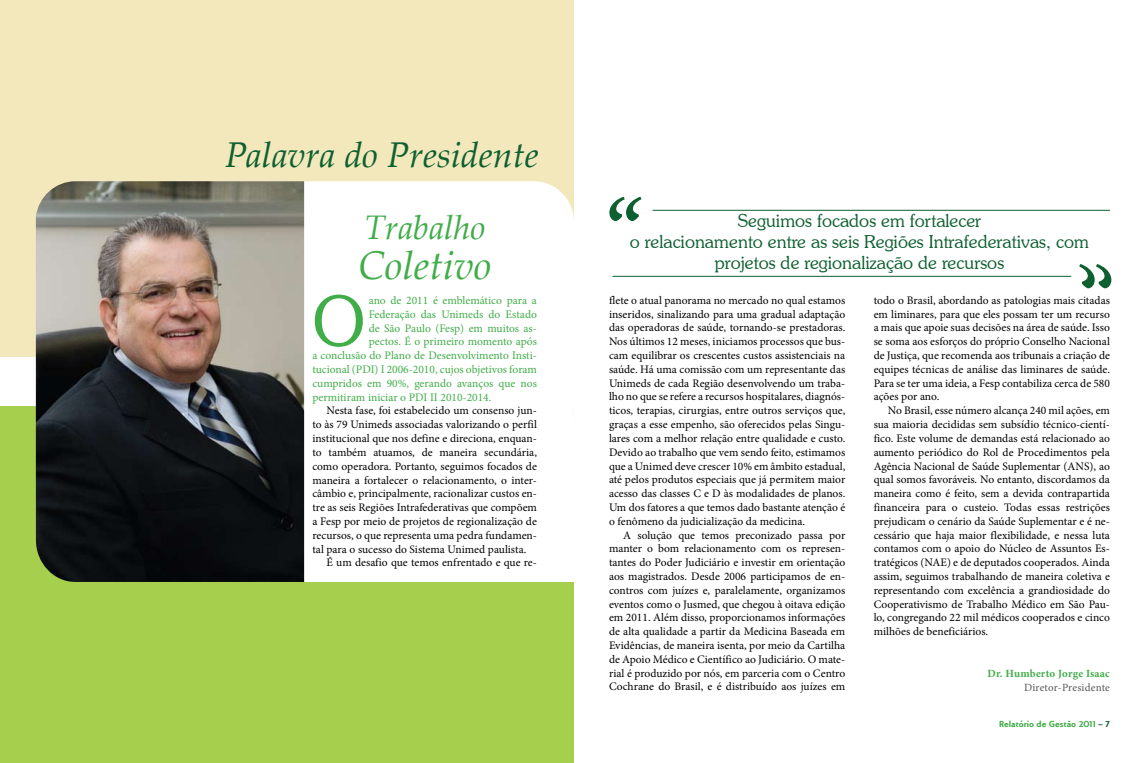
<style>
.page{position:relative;width:1146px;height:763px;background:#fff}
.page>*{position:absolute;margin:0;border:0;box-sizing:border-box;transform-origin:0 0}
.t1{font:112.5px "Arno Pro";color:#0e6031}
.t2{font:300 68.8px "Souvenir IT Cby BT";color:#41ad49}
.t3{font:italic 40px "Palatino Linotype";color:#41ad49}
.t4{font:italic 35.8px "Palatino Linotype";color:#0e6031}
.t5{font:italic 34px "Palatino Linotype";color:#41ad49}
.t6{font:300 18px/21px "Souvenir IT Cby BT";color:#0e6031;text-align:center}
.t7{font:11.5px/13.8px "Minion Pro";color:#000;text-align:justify}
.t8{font:11.5px "Minion Pro";color:#41ad49}
.t9{font:700 11px "Minion Pro";letter-spacing:.02em;color:#41ad49}
.t10{font:11px "Minion Pro";letter-spacing:.02em;color:#58595b}
.t11{font:700 9px "Unimed";color:#41ad49}
.s1{color:#0e6031}
</style>
<div class="page">
<div style="left:0;top:0;width:573px;height:356px;background:#f2e8bc"></div>
<div style="left:0;top:406px;width:573px;height:357px;background:#a5cf4d"></div>
<svg style="left:304px;top:181px;width:270px;height:401px;background:#fcfcfc"></svg>
<hr style="left:652px;top:210px;width:457px;height:1px;background:#0e6031">
<hr style="left:612px;top:276px;width:459px;height:1px;background:#0e6031">
<img style="left:36px;top:181px;width:268px;height:401px">
<h3 class="t4" style="left:225px;top:129px;width:315px">Palavra do Presidente</h3>
<h3 class="t5" style="left:364px;top:203px;width:123px">Trabalho</h3>
<h3 class="t3" style="left:358px;top:237px;width:135px">Coletivo</h3>
<h2 class="t2" style="left:312px;top:279px;width:54px">O</h2>
<p class="t8" style="left:369px;top:292px;width:170px">ano de 2011 é emblemático para a</p>
<p class="t8" style="left:369px;top:306px;width:170px">Federação das Unimeds do Estado</p>
<p class="t8" style="left:369px;top:320px;width:170px">de São Paulo (Fesp) em muitos as-</p>
<p class="t8" style="left:369px;top:334px;width:170px">pectos. É o primeiro momento após</p>
<p class="t8" style="left:312px;top:348px;width:226px">a conclusão do Plano de Desenvolvimento Insti-</p>
<p class="t8" style="left:312px;top:361px;width:226px">tucional (PDI) I 2006-2010, cujos objetivos foram</p>
<p class="t8" style="left:312px;top:375px;width:226px">cumpridos em 90%, gerando avanços que nos</p>
<p class="t8" style="left:312px;top:389px;width:180px">permitiram iniciar o PDI II 2010-2014.</p>
<p class="t7" style="left:326px;top:404px;width:212px">Nesta fase, foi estabelecido um consenso jun-</p>
<p class="t7" style="left:312px;top:417px;width:226px">to às 79 Unimeds associadas valorizando o perfil</p>
<p class="t7" style="left:312px;top:431px;width:226px">institucional que nos define e direciona, enquan-</p>
<p class="t7" style="left:312px;top:445px;width:226px">to também atuamos, de maneira secundária,</p>
<p class="t7" style="left:312px;top:459px;width:226px">como operadora. Portanto, seguimos focados de</p>
<p class="t7" style="left:312px;top:473px;width:226px">maneira a fortalecer o relacionamento, o inter-</p>
<p class="t7" style="left:312px;top:486px;width:226px">câmbio e, principalmente, racionalizar custos en-</p>
<p class="t7" style="left:312px;top:500px;width:226px">tre as seis Regiões Intrafederativas que compõem</p>
<p class="t7" style="left:312px;top:514px;width:226px">a Fesp por meio de projetos de regionalização de</p>
<p class="t7" style="left:312px;top:528px;width:226px">recursos, o que representa uma pedra fundamen-</p>
<p class="t7" style="left:312px;top:542px;width:215px">tal para o sucesso do Sistema Unimed paulista.</p>
<p class="t7" style="left:326px;top:555px;width:212px">É um desafio que temos enfrentado e que re-</p>
<h1 class="t1" style="left:605px;top:174px;width:42px">“</h1>
<h3 class="t6" style="left:630px;top:210px;width:460px">Seguimos focados em fortalecer<br>o relacionamento entre as seis Regiões Intrafederativas, com projetos de regionalização de recursos</h3>
<p class="t7" style="left:609px;top:293px;width:238px">flete o atual panorama no mercado no qual estamos inseridos, sinalizando para uma gradual adaptação das operadoras de saúde, tornando-se prestadoras.<br>Nos últimos 12 meses, iniciamos processos que bus&shy;cam equilibrar os crescentes custos assistenciais na saúde. Há uma comissão com um representante das Unimeds de cada Região desenvolvendo um traba&shy;lho no que se refere a recursos hospitalares, diagnós&shy;ticos, terapias, cirurgias, entre outros serviços que, graças a esse empenho, são oferecidos pelas Singu&shy;lares com a melhor relação entre qualidade e custo.<br>Devido ao trabalho que vem sendo feito, estimamos que a Unimed deve crescer 10% em âmbito estadual, até pelos produtos especiais que já permitem maior acesso das classes C e D às modalidades de planos.<br>Um dos fatores a que temos dado bastante atenção é o fenômeno da judicialização da medicina.</p>
<p class="t7" style="left:609px;top:528px;width:238px;text-indent:14px">A solução que temos preconizado passa por manter o bom relacionamento com os represen&shy;tantes do Poder Judiciário e investir em orientação aos magistrados. Desde 2006 participamos de en&shy;contros com juízes e, paralelamente, organizamos eventos como o Jusmed, que chegou à oitava edição em 2011. Além disso, proporcionamos informações de alta qualidade a partir da Medicina Baseada em Evidências, de maneira isenta, por meio da Cartilha de Apoio Médico e Científico ao Judiciário. O mate&shy;rial é produzido por nós, em parceria com o Centro Cochrane do Brasil, e é distribuído aos juízes em</p>
<p class="t7" style="left:873px;top:293px;width:238px">todo o Brasil, abordando as patologias mais citadas em liminares, para que eles possam ter um recurso a mais que apoie suas decisões na área de saúde. Isso se soma aos esforços do próprio Conselho Nacional de Justiça, que recomenda aos tribunais a criação de equipes técnicas de análise das liminares de saúde.<br>Para se ter uma ideia, a Fesp contabiliza cerca de 580 ações por ano.</p>
<p class="t7" style="left:873px;top:404px;width:238px;text-indent:14px">No Brasil, esse número alcança 240 mil ações, em sua maioria decididas sem subsídio técnico-cientí&shy;fico. Este volume de demandas está relacionado ao aumento periódico do Rol de Procedimentos pela Agência Nacional de Saúde Suplementar (ANS), ao qual somos favoráveis. No entanto, discordamos da maneira como é feito, sem a devida contrapartida financeira para o custeio. Todas essas restrições prejudicam o cenário da Saúde Suplementar e é ne&shy;cessário que haja maior flexibilidade, e nessa luta contamos com o apoio do Núcleo de Assuntos Es&shy;tratégicos (NAE) e de deputados cooperados. Ainda assim, seguimos trabalhando de maneira coletiva e representando com excelência a grandiosidade do Cooperativismo de Trabalho Médico em São Pau&shy;lo, congregando 22 mil médicos cooperados e cinco milhões de beneficiários.</p>
<p class="t9" style="left:987px;top:665px;width:124px">Dr. Humberto Jorge Isaac</p>
<p class="t10" style="left:1023px;top:679px;width:87px">Diretor-Presidente</p>
<p class="t11" style="left:998px;top:718px;width:112px">Relatório de Gestão 2011 <span class="s1">– 7</span></p>
</div>
